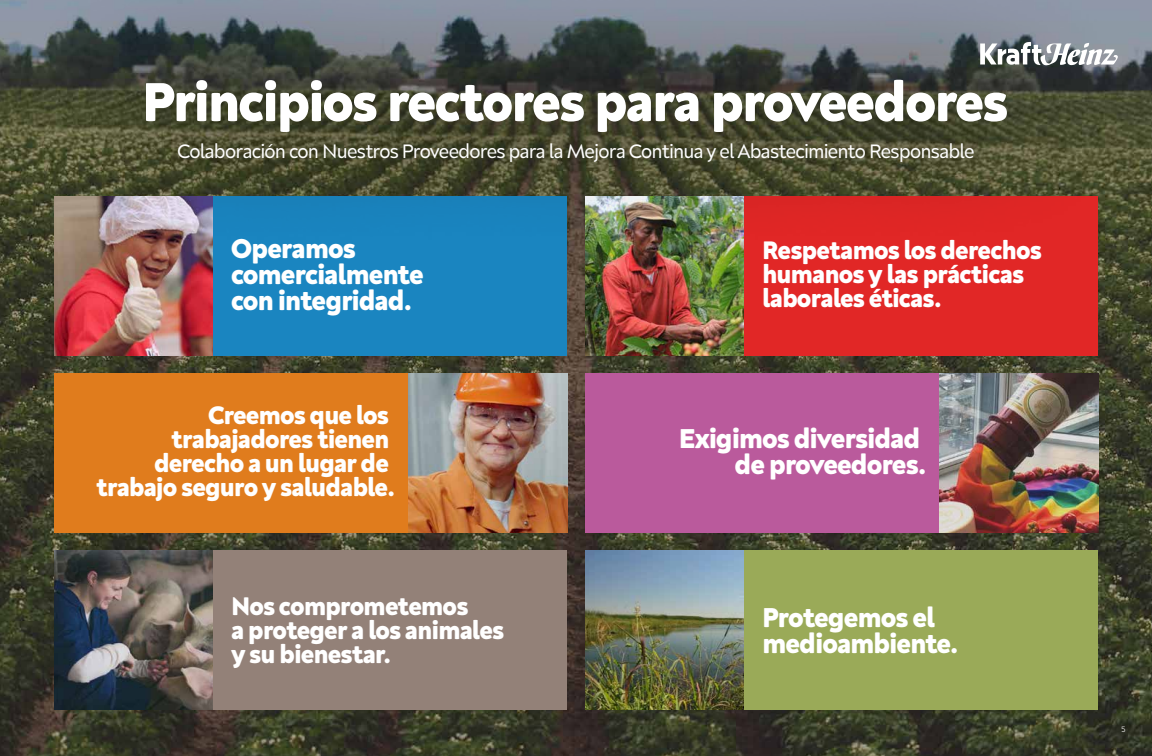
<style>
.page{position:relative;width:1152px;height:756px;background:#fff}
.page>*{position:absolute;margin:0;border:0;box-sizing:border-box;transform-origin:0 0}
.t1{font:800 56px "Neufreit";letter-spacing:-.04em;color:#fff}
.t2{font:800 28px/26px "Neufreit";letter-spacing:-.035em;color:#fff}
.t3{font:800 26px/24px "Neufreit";letter-spacing:-.035em;color:#fff}
.t4{font:20px "Neufreit";letter-spacing:-.035em;color:#fff}
.t5{font:300 8px "Neufreit";color:#fff}
</style>
<div class="page">
<img style="left:0;top:0;width:1152px;height:756px">
<img style="left:54px;top:257px;width:159px;height:98px">
<img style="left:54px;top:550px;width:159px;height:159px">
<img style="left:408px;top:373px;width:159px;height:159px">
<img style="left:939px;top:373px;width:159px;height:159px">
<img style="left:585px;top:257px;width:159px;height:98px">
<img style="left:585px;top:550px;width:159px;height:159px">
<div style="left:213px;top:196px;width:354px;height:159px;background:#1a85c0"></div>
<div style="left:213px;top:550px;width:354px;height:159px;background:#938178"></div>
<div style="left:744px;top:196px;width:354px;height:159px;background:#e12726"></div>
<div style="left:744px;top:550px;width:354px;height:159px;background:#9aaa58"></div>
<div style="left:54px;top:373px;width:354px;height:159px;background:#e07c1d"></div>
<div style="left:585px;top:373px;width:354px;height:159px;background:#ba5a9c"></div>
<div style="left:19px;top:0;width:1113px;height:257px;background:#000;opacity:.3"></div>
<div style="left:159px;top:125px;width:833px;height:54px;background:#000;opacity:.32"></div>
<svg style="left:980px;top:42px;width:138px;height:25px"></svg>
<h1 class="t1" style="left:142px;top:69px;width:868px">Principios rectores para proveedores</h1>
<p class="t4" style="left:177px;top:139px;width:799px">Colaboración con Nuestros Proveedores para la Mejora Continua y el Abastecimiento Responsable</p>
<p class="t2" style="left:231px;top:234px;width:194px">Operamos comercialmente con integridad.</p>
<p class="t3" style="left:96px;top:403px;width:301px;text-align:right">Creemos que los trabajadores tienen derecho a un lugar de trabajo seguro y saludable.</p>
<p class="t3" style="left:231px;top:594px;width:275px">Nos comprometemos<br>a proteger a los animales y su bienestar.</p>
<p class="t3" style="left:762px;top:237px;width:281px">Respetamos los derechos humanos y las prácticas laborales éticas.</p>
<p class="t2" style="left:679px;top:425px;width:249px;text-align:right">Exigimos diversidad de proveedores.</p>
<p class="t2" style="left:762px;top:604px;width:198px">Protegemos el medioambiente.</p>
<p class="t5" style="left:1122px;top:725px;width:6px">5</p>
</div>
